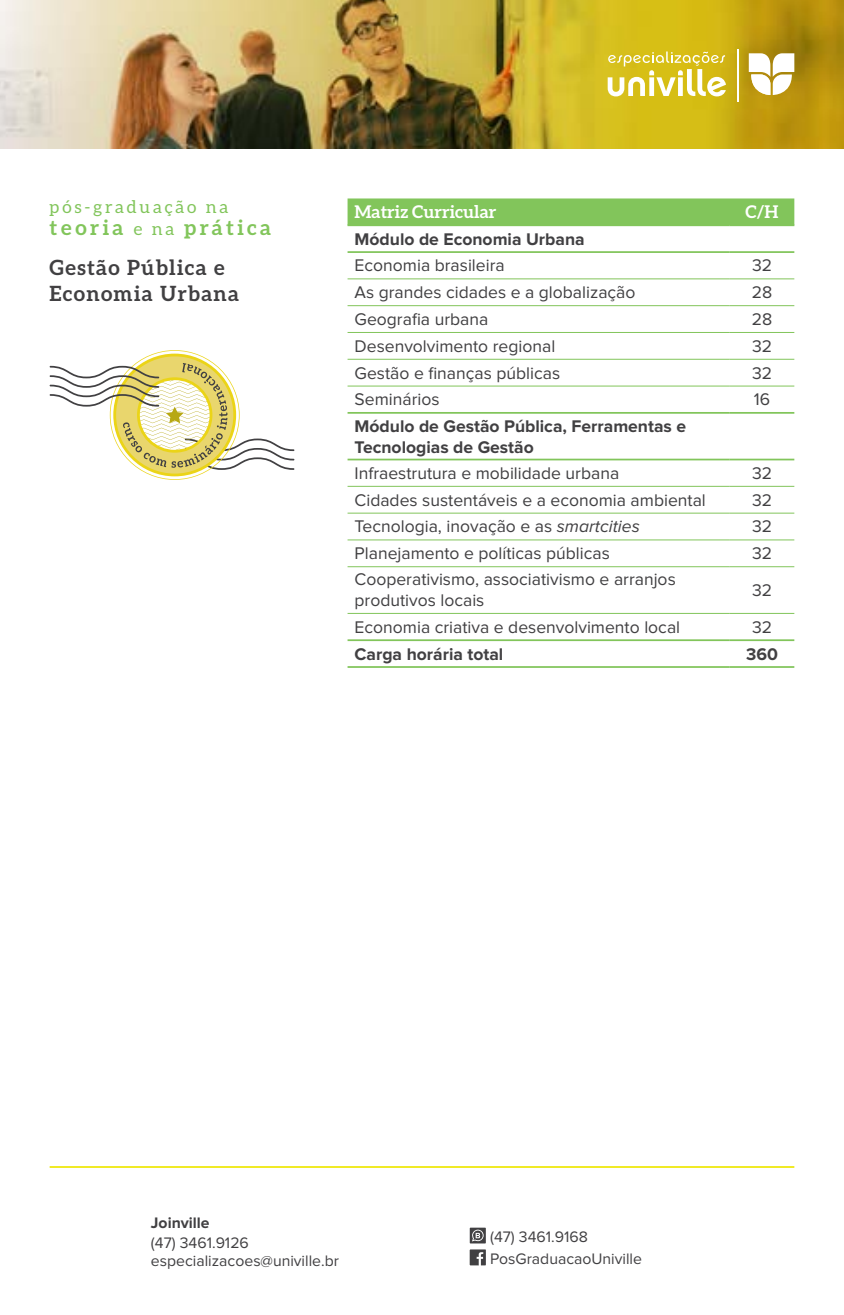
<style>
.page{position:relative;width:844px;height:1315px;background:#fff}
.page>*{position:absolute;margin:0;border:0;box-sizing:border-box;transform-origin:0 0}
.t1{font:700 21px/40.2px "Aleo";letter-spacing:.115em;color:#414042}
.t2{font:700 21px "Aleo";letter-spacing:.06em;color:#414042}
.t3{font:17.5px/21px "Proxima Nova";color:#414042}
.t4{font:700 17.5px/21px "Proxima Nova";color:#414042}
.t5{font:700 17.5px "Aleo";color:#fff}
.t6{font:17.5px "Aleo";letter-spacing:.16em;color:#82c55b}
.t7{font:15.75px/17.5px "Proxima Nova";color:#414042}
.t8{font:700 15.75px "Proxima Nova";color:#414042}
.s1{color:#82c55b}
.s2{font-weight:400;font-size:17.5px;color:#82c55b}
.s3{font-style:italic}
</style>
<div class="page">
<img style="left:0;top:0;width:843px;height:149px">
<svg style="left:748px;top:53px;width:46px;height:42px"></svg>
<hr style="left:737px;top:49px;width:1px;height:52px;background:#fff">
<svg style="left:607px;top:51px;width:118px;height:46px"></svg>
<svg style="left:50px;top:350px;width:244px;height:130px"></svg>
<div style="left:347px;top:198px;width:447px;height:26px;background:#82c55b"></div>
<hr style="left:347px;top:305px;width:382px;height:1px;background:#82c55b">
<hr style="left:729px;top:305px;width:65px;height:1px;background:#82c55b">
<hr style="left:347px;top:224px;width:382px;height:2px;background:#82c55b">
<hr style="left:729px;top:224px;width:65px;height:2px;background:#82c55b">
<hr style="left:347px;top:251px;width:382px;height:2px;background:#82c55b">
<hr style="left:729px;top:251px;width:65px;height:2px;background:#82c55b">
<hr style="left:347px;top:412px;width:382px;height:2px;background:#82c55b">
<hr style="left:729px;top:412px;width:65px;height:2px;background:#82c55b">
<hr style="left:347px;top:459px;width:382px;height:1px;background:#82c55b">
<hr style="left:729px;top:459px;width:65px;height:1px;background:#82c55b">
<hr style="left:347px;top:639px;width:382px;height:2px;background:#82c55b">
<hr style="left:729px;top:639px;width:65px;height:2px;background:#82c55b">
<hr style="left:347px;top:666px;width:382px;height:2px;background:#82c55b">
<hr style="left:729px;top:666px;width:65px;height:2px;background:#82c55b">
<hr style="left:347px;top:332px;width:382px;height:1px;background:#82c55b">
<hr style="left:729px;top:332px;width:65px;height:1px;background:#82c55b">
<hr style="left:347px;top:486px;width:382px;height:1px;background:#82c55b">
<hr style="left:729px;top:486px;width:65px;height:1px;background:#82c55b">
<hr style="left:347px;top:513px;width:382px;height:1px;background:#82c55b">
<hr style="left:729px;top:513px;width:65px;height:1px;background:#82c55b">
<hr style="left:347px;top:539px;width:382px;height:1px;background:#82c55b">
<hr style="left:729px;top:539px;width:65px;height:1px;background:#82c55b">
<hr style="left:347px;top:566px;width:382px;height:1px;background:#82c55b">
<hr style="left:729px;top:566px;width:65px;height:1px;background:#82c55b">
<hr style="left:347px;top:613px;width:382px;height:1px;background:#82c55b">
<hr style="left:729px;top:613px;width:65px;height:1px;background:#82c55b">
<hr style="left:347px;top:278px;width:382px;height:1px;background:#82c55b">
<hr style="left:729px;top:278px;width:65px;height:1px;background:#82c55b">
<hr style="left:347px;top:359px;width:382px;height:1px;background:#82c55b">
<hr style="left:729px;top:359px;width:65px;height:1px;background:#82c55b">
<hr style="left:347px;top:385px;width:382px;height:1px;background:#82c55b">
<hr style="left:729px;top:385px;width:65px;height:1px;background:#82c55b">
<hr style="left:50px;top:1166px;width:744px;height:1px;background:#eee809">
<svg style="left:469px;top:1249px;width:17px;height:16px"></svg>
<div style="left:469px;top:1227px;width:16px;height:16px;background:#414042"></div>
<svg style="left:472px;top:1229px;width:11px;height:12px"></svg>
<p class="t6" style="left:50px;top:196px;width:180px">pós-graduação na</p>
<p class="t1" style="left:50px;top:207px;width:223px"><span class="s1">teoria</span> <span class="s2">e na</span> <span class="s1">prática<br></span>Gestão Pública e</p>
<p class="t2" style="left:50px;top:281px;width:191px">Economia Urbana</p>
<p class="t5" style="left:354px;top:202px;width:143px">Matriz Curricular</p>
<p class="t5" style="left:745px;top:202px;width:34px">C/H</p>
<p class="t4" style="left:354px;top:229px;width:231px">Módulo de Economia Urbana</p>
<p class="t3" style="left:354px;top:256px;width:152px">Economia brasileira</p>
<p class="t3" style="left:751px;top:256px;width:22px">32</p>
<p class="t3" style="left:354px;top:282px;width:282px">As grandes cidades e a globalização</p>
<p class="t3" style="left:751px;top:282px;width:22px">28</p>
<p class="t3" style="left:354px;top:309px;width:135px">Geografia urbana</p>
<p class="t3" style="left:751px;top:309px;width:22px">28</p>
<p class="t3" style="left:354px;top:336px;width:202px">Desenvolvimento regional</p>
<p class="t3" style="left:751px;top:336px;width:22px">32</p>
<p class="t3" style="left:354px;top:363px;width:207px">Gestão e finanças públicas</p>
<p class="t3" style="left:751px;top:363px;width:22px">32</p>
<p class="t3" style="left:354px;top:390px;width:86px">Seminários</p>
<p class="t3" style="left:753px;top:390px;width:18px">16</p>
<p class="t4" style="left:354px;top:416px;width:333px">Módulo de Gestão Pública, Ferramentas e<br>Tecnologias de Gestão</p>
<p class="t3" style="left:354px;top:463px;width:266px">Infraestrutura e mobilidade urbana</p>
<p class="t3" style="left:751px;top:463px;width:22px">32</p>
<p class="t3" style="left:354px;top:490px;width:353px">Cidades sustentáveis e a economia ambiental</p>
<p class="t3" style="left:751px;top:490px;width:22px">32</p>
<p class="t3" style="left:354px;top:517px;width:287px">Tecnologia, inovação e as <span class="s3">smartcities</span></p>
<p class="t3" style="left:751px;top:517px;width:22px">32</p>
<p class="t3" style="left:354px;top:543px;width:257px">Planejamento e políticas públicas</p>
<p class="t3" style="left:751px;top:543px;width:22px">32</p>
<p class="t3" style="left:354px;top:570px;width:323px">Cooperativismo, associativismo e arranjos produtivos locais</p>
<p class="t3" style="left:751px;top:580px;width:22px">32</p>
<p class="t3" style="left:354px;top:617px;width:327px">Economia criativa e desenvolvimento local</p>
<p class="t3" style="left:751px;top:617px;width:22px">32</p>
<p class="t4" style="left:354px;top:644px;width:150px">Carga horária total</p>
<p class="t4" style="left:746px;top:644px;width:33px">360</p>
<p class="t8" style="left:151px;top:1215px;width:60px">Joinville</p>
<p class="t7" style="left:151px;top:1234px;width:189px">(47) 3461.9126 especializacoes@univille.br</p>
<p class="t7" style="left:490px;top:1226px;width:153px;line-height:21.9px">(47) 3461.9168<br>PosGraduacaoUniville</p>
</div>
